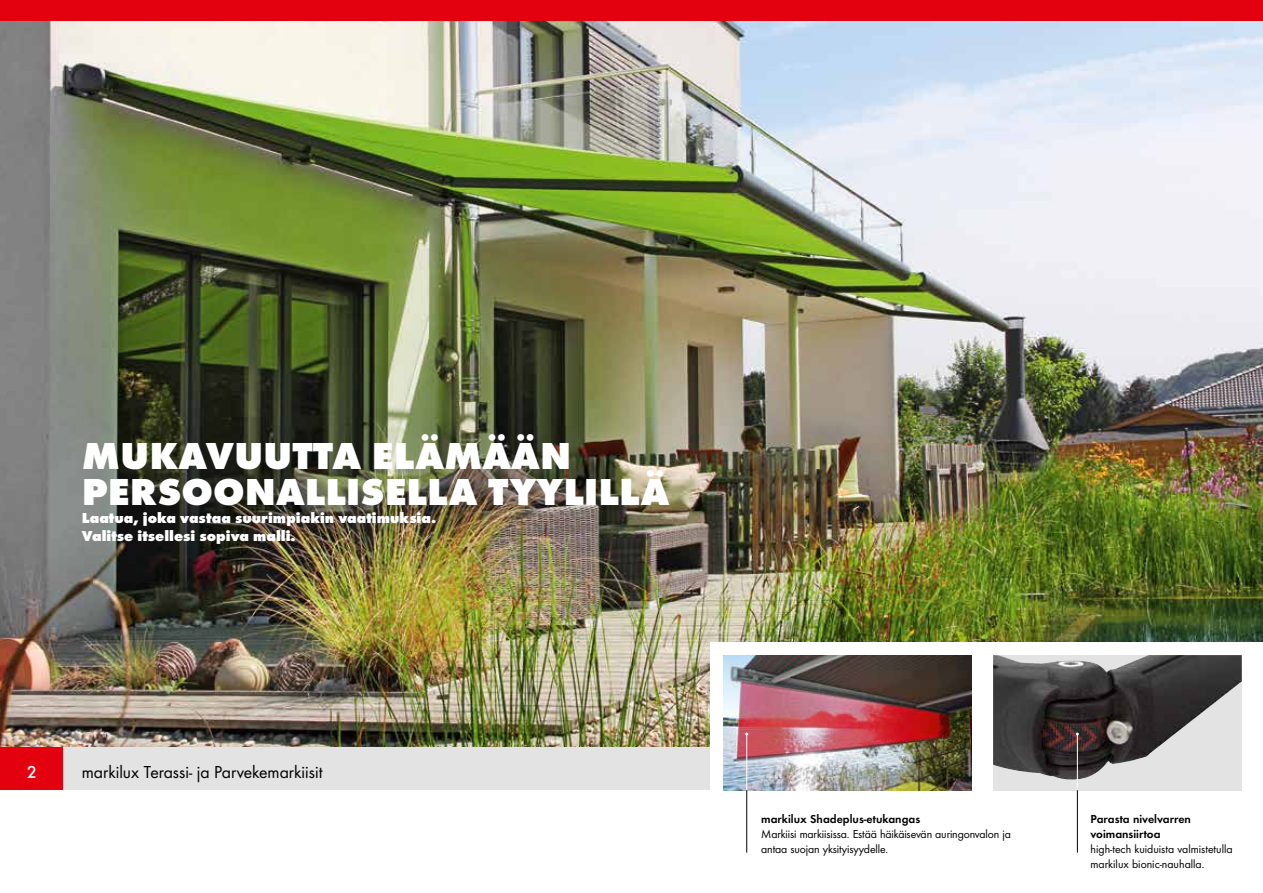
<style>
.page{position:relative;width:1263px;height:893px;background:#fff}
.page>*{position:absolute;margin:0;border:0;box-sizing:border-box;transform-origin:0 0}
.t1{font:700 expanded 39px/36px "Futura";color:#fff}
.t2{font:18px "Futura Boo";color:#000}
.t3{font:500 18px "Futura";color:#fff}
.t4{font:700 expanded 15px/18px "Futura";color:#fff}
.t5{font:12px/15px "Futura Boo";letter-spacing:-.01em;color:#000}
.t6{font:12px/15px "Futura Dem";color:#000}
</style>
<div class="page">
<div style="left:0;top:0;width:1263px;height:21px;background:#e3000f"></div>
<img style="left:0;top:21px;width:1262px;height:727px">
<div style="left:0;top:748px;width:64px;height:42px;background:#e3000f"></div>
<div style="left:64px;top:748px;width:1199px;height:42px;background:#e3e3e3"></div>
<img style="left:1262px;top:21px;width:1px;height:621px">
<div style="left:711px;top:643px;width:552px;height:147px;background:#fff"></div>
<svg style="left:993px;top:655px;width:249px;height:135px;background:#9b9b9b"></svg>
<img style="left:993px;top:655px;width:155px;height:122px">
<img style="left:723px;top:655px;width:249px;height:135px">
<hr style="left:1077px;top:790px;width:1px;height:63px;background:#000">
<hr style="left:1077px;top:734px;width:1px;height:56px;background:#fff">
<hr style="left:746px;top:790px;width:1px;height:63px;background:#000">
<hr style="left:746px;top:734px;width:1px;height:56px;background:#fff">
<h1 class="t1" style="left:82px;top:438px;width:589px">MUKAVUUTTA ELÄMÄÄN<br>PERSOONALLISELLA TYYLILLÄ</h1>
<p class="t4" style="left:82px;top:509px;width:356px">Laatua, joka vastaa suurimpiakin vaatimuksia.<br>Valitse itsellesi sopiva malli.</p>
<h2 class="t3" style="left:27px;top:761px;width:12px">2</h2>
<h2 class="t2" style="left:82px;top:761px;width:242px">markilux Terassi- ja Parvekemarkiisit</h2>
<p class="t6" style="left:761px;top:810px;width:160px">markilux Shadeplus-etukangas</p>
<p class="t5" style="left:761px;top:826px;width:251px">Markiisi markiisissa. Estää häikäisevän auringonvalon ja antaa suojan yksityisyydelle.</p>
<p class="t6" style="left:1090px;top:810px;width:102px">Parasta nivelvarren voimansiirtoa</p>
<p class="t5" style="left:1090px;top:841px;width:144px">high-tech kuiduista valmistetulla markilux bionic-nauhalla.</p>
</div>
